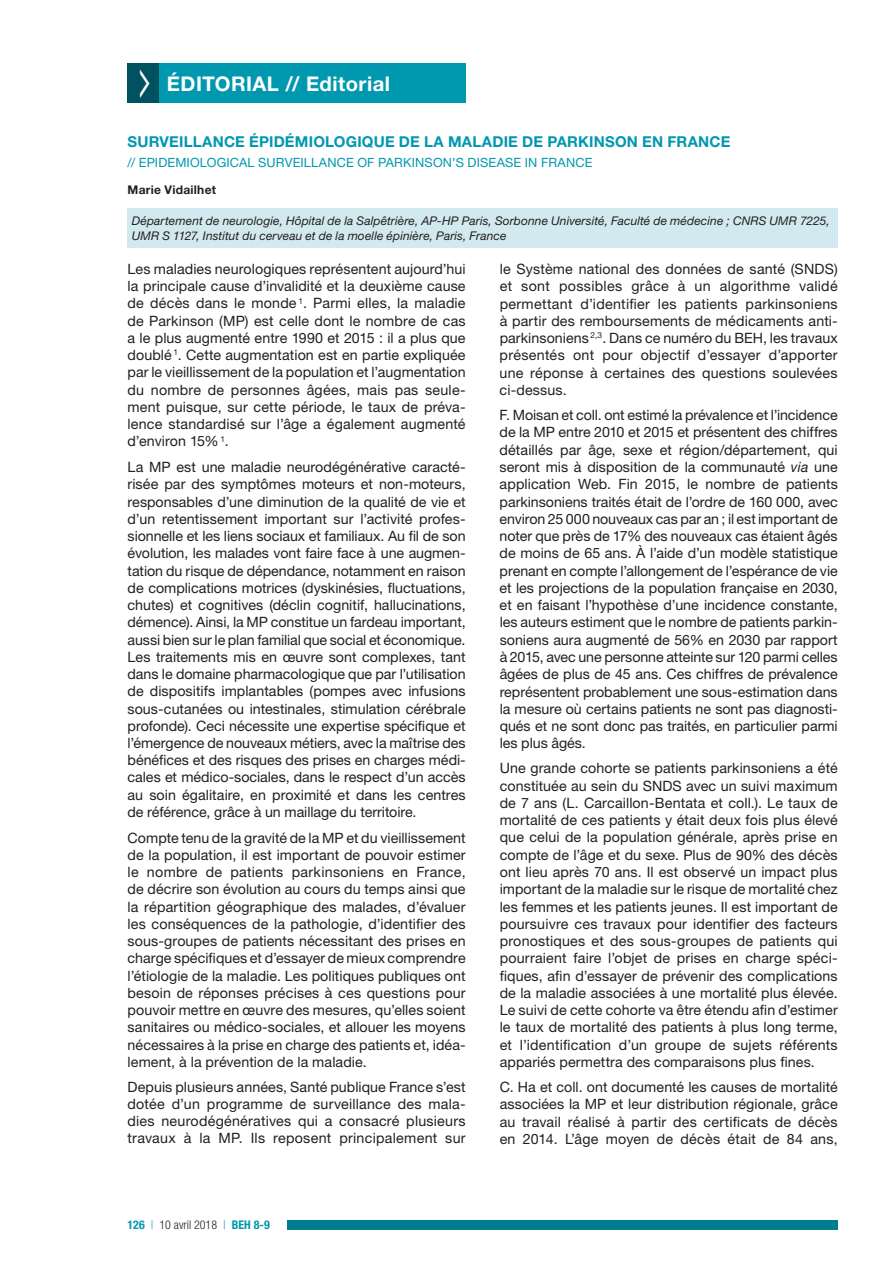
<style>
.page{position:relative;width:893px;height:1263px;background:#fff}
.page>*{position:absolute;margin:0;border:0;box-sizing:border-box;transform-origin:0 0}
.t1{font:700 20.25px "Helvetica Neue LT Std";letter-spacing:.025em;color:#fff}
.t2{font:700 15px "Helvetica Neue LT Std";letter-spacing:.01em;color:#0098af}
.t3{font:14.25px/17.2px "Helvetica Neue LT Std";letter-spacing:.01em;color:#231f20;text-align:justify}
.t4{font:12.75px "Helvetica Neue LT Std";letter-spacing:.01em;color:#0098af}
.t5{font:italic 12px/14.4px "Helvetica Neue LT Std";letter-spacing:.005em;color:#231f20}
.t6{font:300 condensed 12px "Helvetica Neue LT Std";color:#231f20}
.t7{font:700 12px "Helvetica Neue LT Std";letter-spacing:.025em;color:#231f20}
.s1{font-style:italic}
.s2{font-weight:700;color:#0098af}
.s3{color:#0098af}
</style>
<div class="page">
<div style="left:242px;top:1221px;width:596px;height:9px;background:#007c8f"></div>
<div style="left:110px;top:1219px;width:177px;height:12px;background:#fff"></div>
<div style="left:159px;top:64px;width:307px;height:39px;background:#0098af"></div>
<div style="left:128px;top:208px;width:710px;height:40px;background:#d2eaef"></div>
<div style="left:128px;top:64px;width:31px;height:39px;background:#005260"></div>
<h1 class="t1" style="left:167px;top:71px;width:225px">ÉDITORIAL // Editorial</h1>
<p class="t2" style="left:128px;top:133px;width:604px">SURVEILLANCE ÉPIDÉMIOLOGIQUE DE LA MALADIE DE PARKINSON EN FRANCE</p>
<p class="t4" style="left:128px;top:155px;width:466px">// EPIDEMIOLOGICAL SURVEILLANCE OF PARKINSON’S DISEASE IN FRANCE</p>
<p class="t7" style="left:128px;top:182px;width:90px">Marie Vidailhet</p>
<p class="t5" style="left:132px;top:214px;width:699px">Département de neurologie, Hôpital de la Salpêtrière, AP-HP Paris, Sorbonne Université, Faculté de médecine ; CNRS UMR 7225,<br>UMR S 1127, Institut du cerveau et de la moelle épinière, Paris, France</p>
<p class="t3" style="left:128px;top:260px;width:340px">Les maladies neurologiques représentent aujourd’hui la principale cause d’invalidité et la deuxième cause de décès dans le monde <sup>1</sup>. Parmi elles, la maladie de Parkinson (MP) est celle dont le nombre de cas a le plus augmenté entre 1990 et 2015 : il a plus que doublé <sup>1</sup>. Cette augmentation est en partie expliquée par le vieillissement de la population et l’augmentation du nombre de personnes âgées, mais pas seule&shy;ment puisque, sur cette période, le taux de préva&shy;lence standardisé sur l’âge a également augmenté d’environ 15% <sup>1</sup>.</p>
<p class="t3" style="left:128px;top:458px;width:340px">La MP est une maladie neurodégénérative caracté&shy;risée par des symptômes moteurs et non-moteurs, responsables d’une diminution de la qualité de vie et d’un retentissement important sur l’activité profes&shy;sionnelle et les liens sociaux et familiaux. Au fil de son évolution, les malades vont faire face à une augmen&shy;tation du risque de dépendance, notamment en raison de complications motrices (dyskinésies, fluctuations, chutes) et cognitives (déclin cognitif, hallucinations, démence). Ainsi, la MP constitue un fardeau important, aussi bien sur le plan familial que social et économique.<br>Les traitements mis en œuvre sont complexes, tant dans le domaine pharmacologique que par l’utilisation de dispositifs implantables (pompes avec infusions sous-cutanées ou intestinales, stimulation cérébrale profonde). Ceci nécessite une expertise spécifique et l’émergence de nouveaux métiers, avec la maîtrise des bénéfices et des risques des prises en charges médi&shy;cales et médico-sociales, dans le respect d’un accès au soin égalitaire, en proximité et dans les centres de référence, grâce à un maillage du territoire.</p>
<p class="t3" style="left:128px;top:829px;width:340px">Compte tenu de la gravité de la MP et du vieillissement de la population, il est important de pouvoir estimer le nombre de patients parkinsoniens en France, de décrire son évolution au cours du temps ainsi que la répartition géographique des malades, d’évaluer les conséquences de la pathologie, d’identifier des sous-groupes de patients nécessitant des prises en charge spécifiques et d’essayer de mieux comprendre l’étiologie de la maladie. Les politiques publiques ont besoin de réponses précises à ces questions pour pouvoir mettre en œuvre des mesures, qu’elles soient sanitaires ou médico-sociales, et allouer les moyens nécessaires à la prise en charge des patients et, idéa&shy;lement, à la prévention de la maladie.</p>
<p class="t3" style="left:128px;top:1078px;width:340px">Depuis plusieurs années, Santé publique France s’est dotée d’un programme de surveillance des mala&shy;dies neurodégénératives qui a consacré plusieurs travaux à la MP. Ils reposent principalement sur</p>
<p class="t3" style="left:500px;top:260px;width:340px">le Système national des données de santé (SNDS) et sont possibles grâce à un algorithme validé permettant d’identifier les patients parkinsoniens à partir des remboursements de médicaments anti&shy;parkinsoniens <sup>2,3</sup>. Dans ce numéro du BEH, les travaux présentés ont pour objectif d’essayer d’apporter une réponse à certaines des questions soulevées ci-dessus.</p>
<p class="t3" style="left:500px;top:406px;width:340px">F. Moisan et coll. ont estimé la prévalence et l’incidence de la MP entre 2010 et 2015 et présentent des chiffres détaillés par âge, sexe et région/département, qui seront mis à disposition de la communauté <span class="s1">via</span> une application Web. Fin 2015, le nombre de patients parkinsoniens traités était de l’ordre de 160 000, avec environ 25 000 nouveaux cas par an ; il est important de noter que près de 17% des nouveaux cas étaient âgés de moins de 65 ans. À l’aide d’un modèle statistique prenant en compte l’allongement de l’espérance de vie et les projections de la population française en 2030, et en faisant l’hypothèse d’une incidence constante, les auteurs estiment que le nombre de patients parkin&shy;soniens aura augmenté de 56% en 2030 par rapport à 2015, avec une personne atteinte sur 120 parmi celles âgées de plus de 45 ans. Ces chiffres de prévalence représentent probablement une sous-estimation dans la mesure où certains patients ne sont pas diagnosti&shy;qués et ne sont donc pas traités, en particulier parmi les plus âgés.</p>
<p class="t3" style="left:500px;top:759px;width:340px">Une grande cohorte se patients parkinsoniens a été constituée au sein du SNDS avec un suivi maximum de 7 ans (L. Carcaillon-Bentata et coll.). Le taux de mortalité de ces patients y était deux fois plus élevé que celui de la population générale, après prise en compte de l’âge et du sexe. Plus de 90% des décès ont lieu après 70 ans. Il est observé un impact plus important de la maladie sur le risque de mortalité chez les femmes et les patients jeunes. Il est important de poursuivre ces travaux pour identifier des facteurs pronostiques et des sous-groupes de patients qui pourraient faire l’objet de prises en charge spéci&shy;fiques, afin d’essayer de prévenir des complications de la maladie associées à une mortalité plus élevée.<br>Le suivi de cette cohorte va être étendu afin d’estimer le taux de mortalité des patients à plus long terme, et l’identification d’un groupe de sujets référents appariés permettra des comparaisons plus fines.</p>
<p class="t3" style="left:500px;top:1078px;width:340px">C. Ha et coll. ont documenté les causes de mortalité associées la MP et leur distribution régionale, grâce au travail réalisé à partir des certificats de décès en 2014. L’âge moyen de décès était de 84 ans,</p>
<p class="t6" style="left:128px;top:1218px;width:144px"><span class="s2">126</span> <span class="s3">|</span> 10 avril 2018 <span class="s3">|</span> <span class="s2">BEH 8-9</span></p>
</div>
